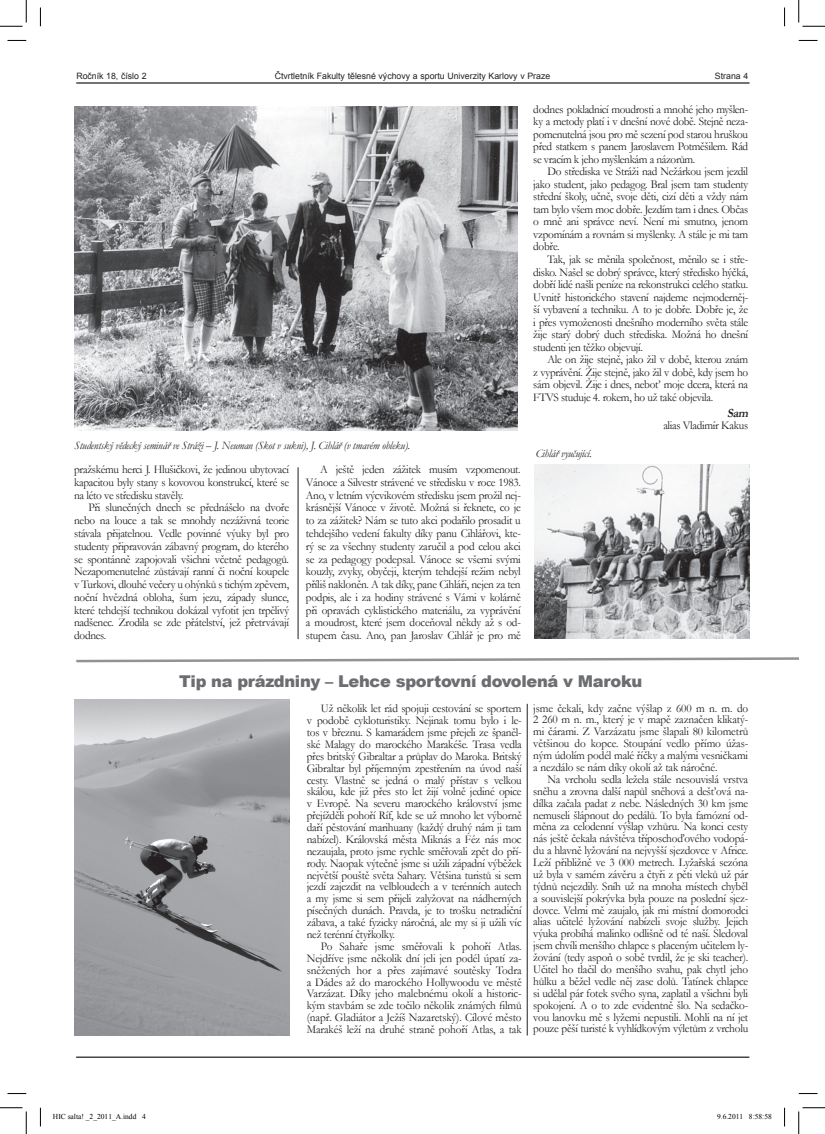
<style>
.page{position:relative;width:825px;height:1134px;background:#fff}
.page>*{position:absolute;margin:0;border:0;box-sizing:border-box;transform-origin:0 0}
.titulky{font:900 16.25px "Arial";letter-spacing:-.02em;color:#6c6d70}
.text{font:italic 700 12.5px "Garamond";color:#231f20;scale:.95 1}
.text-2{font:11.88px/11.9px "Garamond";letter-spacing:-.025em;color:#231f20;text-align:justify;scale:.95 1}
.text-3{font:italic 11.25px "Garamond";letter-spacing:-.01em;color:#231f20;scale:.95 1}
.normální{font:8.75px "Arial";color:#231f20}
.t1{font:7.5px "Times New Roman";color:#000}
</style>
<div class="page">
<hr style="left:76px;top:82px;width:673px;height:2px;background:#231f20">
<hr style="left:76px;top:1056px;width:673px;height:1px;background:#231f20">
<svg style="left:76px;top:657px;width:723px;height:6px"></svg>
<img style="left:74px;top:107px;width:443px;height:324px">
<img style="left:534px;top:464px;width:215px;height:174px">
<hr style="left:298px;top:467px;width:1px;height:172px;background:#231f20">
<img style="left:74px;top:699px;width:215px;height:336px">
<hr style="left:527px;top:703px;width:1px;height:332px;background:#231f20">
<svg style="left:8px;top:40px;width:18px;height:1px"></svg>
<svg style="left:799px;top:40px;width:18px;height:1px"></svg>
<svg style="left:8px;top:1093px;width:18px;height:1px"></svg>
<svg style="left:799px;top:1093px;width:18px;height:1px"></svg>
<svg style="left:40px;top:7px;width:1px;height:19px"></svg>
<svg style="left:40px;top:1107px;width:1px;height:19px"></svg>
<svg style="left:784px;top:7px;width:1px;height:19px"></svg>
<svg style="left:784px;top:1107px;width:1px;height:19px"></svg>
<svg style="left:0;top:0;width:27px;height:27px"></svg>
<svg style="left:0;top:1107px;width:27px;height:26px"></svg>
<svg style="left:798px;top:0;width:27px;height:27px"></svg>
<svg style="left:798px;top:1107px;width:27px;height:26px"></svg>
<p class="normální" style="left:76px;top:70px;width:72px">Ročník 18, číslo 2</p>
<p class="normální" style="left:275px;top:70px;width:277px">Čtvrtletník Fakulty tělesné výchovy a sportu Univerzity Karlovy v Praze</p>
<p class="normální" style="left:715px;top:70px;width:35px">Strana 4</p>
<p class="text-3" style="left:74px;top:437px;width:355px">Studentský vědecký seminář ve Stráži – J. Neuman (Skot v sukni), J. Cihlář (v tmavém obleku).</p>
<p class="text-2" style="left:74px;top:462px;width:228px;line-height:12.8px">pražskému herci J. Hlušičkovi, že jedinou ubytovací kapacitou byly stany s kovovou konstrukcí, které se na léto ve středisku stavěly.</p>
<p class="text-2" style="left:74px;top:501px;width:228px;line-height:12.8px;text-indent:14px">Při slunečných dnech se přednášelo na dvoře nebo na louce a tak se mnohdy nezáživná teorie stávala přijatelnou. Vedle povinné výuky byl pro studenty připravován zábavný program, do kterého se spontánně zapojovali všichni včetně pedagogů.<br>Nezapomenutelné zůstávají ranní či noční koupele v Turkovi, dlouhé večery u ohýnků s tichým zpěvem, noční hvězdná obloha, šum jezu, západy slunce, které tehdejší technikou dokázal vyfotit jen trpělivý nadšenec. Zrodila se zde přátelství, jež přetrvávají dodnes.</p>
<p class="text-2" style="left:306px;top:462px;width:228px;line-height:12.8px;text-indent:14px">A ještě jeden zážitek musím vzpomenout.<br>Vánoce a Silvestr strávené ve středisku v roce 1983.<br>Ano, v letním výcvikovém středisku jsem prožil nej&shy;krásnější Vánoce v životě. Možná si řeknete, co je to za zážitek? Nám se tuto akci podařilo prosadit u tehdejšího vedení fakulty díky panu Cihlářovi, kte&shy;rý se za všechny studenty zaručil a pod celou akci se za pedagogy podepsal. Vánoce se všemi svými kouzly, zvyky, obyčeji, kterým tehdejší režim nebyl příliš nakloněn. A tak díky, pane Cihláři, nejen za ten podpis, ale i za hodiny strávené s Vámi v kolárně při opravách cyklistického materiálu, za vyprávění a moudrost, které jsem doceňoval někdy až s od&shy;stupem času. Ano, pan Jaroslav Cihlář je pro mě</p>
<p class="text-2" style="left:533px;top:103px;width:228px;line-height:12.5px">dodnes pokladnicí moudrosti a mnohé jeho myšlen&shy;ky a metody platí i v dnešní nové době. Stejně neza&shy;pomenutelná jsou pro mě sezení pod starou hruškou před statkem s panem Jaroslavem Potměšilem. Rád se vracím k jeho myšlenkám a názorům.</p>
<p class="text-2" style="left:533px;top:165px;width:228px;line-height:12.5px;text-indent:14px">Do střediska ve Stráži nad Nežárkou jsem jezdil jako student, jako pedagog. Bral jsem tam studenty střední školy, učně, svoje děti, cizí děti a vždy nám tam bylo všem moc dobře. Jezdím tam i dnes. Občas o mně ani správce neví. Není mi smutno, jenom vzpomínám a rovnám si myšlenky. A stále je mi tam dobře.</p>
<p class="text-2" style="left:533px;top:253px;width:228px;line-height:12.5px;text-indent:14px">Tak, jak se měnila společnost, měnilo se i stře&shy;disko. Našel se dobrý správce, který středisko hýčká, dobří lidé našli peníze na rekonstrukci celého statku.<br>Uvnitř historického stavení najdeme nejmoderněj&shy;ší vybavení a techniku. A to je dobře. Dobře je, že i přes vymoženosti dnešního moderního světa stále žije starý dobrý duch střediska. Možná ho dnešní studenti jen těžko objevují.</p>
<p class="text-2" style="left:533px;top:353px;width:228px;line-height:12.5px;text-indent:14px">Ale on žije stejně, jako žil v době, kterou znám z vyprávění. Žije stejně, jako žil v době, kdy jsem ho sám objevil. Žije i dnes, neboť moje dcera, která na FTVS studuje 4. rokem, ho už také objevila.</p>
<p class="text" style="left:727px;top:404px;width:27px">Sam</p>
<p class="text-2" style="left:663px;top:419px;width:91px">alias Vladimír Kakus</p>
<p class="text-3" style="left:536px;top:445px;width:61px">Cihlář vyučující.</p>
<p class="titulky" style="left:179px;top:669px;width:465px">Tip na prázdniny – Lehce sportovní dovolená v Maroku</p>
<p class="text-2" style="left:307px;top:701px;width:228px;text-indent:14px">Už několik let rád spojuji cestování se sportem v podobě cykloturistiky. Nejinak tomu bylo i le&shy;tos v březnu. S kamarádem jsme přejeli ze španěl&shy;ské Malagy do marockého Marakéše. Trasa vedla přes britský Gibraltar a průplav do Maroka. Britský Gibraltar byl příjemným zpestřením na úvod naší cesty. Vlastně se jedná o malý přístav s velkou skálou, kde již přes sto let žijí volně jediné opice v Evropě. Na severu marockého království jsme přejížděli pohoří Ríf, kde se už mnoho let výborně daří pěstování marihuany (každý druhý nám ji tam nabízel). Královská města Miknás a Féz nás moc nezaujala, proto jsme rychle směřovali zpět do pří&shy;rody. Naopak výtečně jsme si užili západní výběžek největší pouště světa Sahary. Většina turistů si sem jezdí zajezdit na velbloudech a v terénních autech a my jsme si sem přijeli zalyžovat na nádherných písečných dunách. Pravda, je to trošku netradiční zábava, a také fyzicky náročná, ale my si ji užili víc než terénní čtyřkolky.</p>
<p class="text-2" style="left:307px;top:939px;width:228px;text-indent:14px">Po Sahaře jsme směřovali k pohoří Atlas.<br>Nejdříve jsme několik dní jeli jen podél úpatí za&shy;sněžených hor a přes zajímavé soutěsky Todra a Dádes až do marockého Hollywoodu ve městě Varzázat. Díky jeho malebnému okolí a historic&shy;kým stavbám se zde točilo několik známých filmů (např. Gladiátor a Ježíš Nazaretský). Cílové město Marakéš leží na druhé straně pohoří Atlas, a tak</p>
<p class="text-2" style="left:533px;top:701px;width:228px">jsme čekali, kdy začne výšlap z 600 m n. m. do 2 260 m n. m., který je v mapě zaznačen klikatý&shy;mi čárami. Z Varzázatu jsme šlapali 80 kilometrů většinou do kopce. Stoupání vedlo přímo úžas&shy;ným údolím podél malé říčky a malými vesničkami a nezdálo se nám díky okolí až tak náročné.</p>
<p class="text-2" style="left:533px;top:772px;width:228px;text-indent:14px">Na vrcholu sedla ležela stále nesouvislá vrstva sněhu a zrovna další napůl sněhová a dešťová na&shy;dílka začala padat z nebe. Následných 30 km jsme nemuseli šlápnout do pedálů. To byla famózní od&shy;měna za celodenní výšlap vzhůru. Na konci cesty nás ještě čekala návštěva tříposchoďového vodopá&shy;du a hlavně lyžování na nejvyšší sjezdovce v Africe.<br>Leží přibližně ve 3 000 metrech. Lyžařská sezóna už byla v samém závěru a čtyři z pěti vleků už pár týdnů nejezdily. Sníh už na mnoha místech chyběl a souvislejší pokrývka byla pouze na poslední sjez&shy;dovce. Velmi mě zaujalo, jak mi místní domorodci alias učitelé lyžování nabízeli svoje služby. Jejich výuka probíhá malinko odlišně od té naší. Sledoval jsem chvíli menšího chlapce s placeným učitelem ly&shy;žování (tedy aspoň o sobě tvrdil, že je ski teacher).<br>Učitel ho tlačil do menšího svahu, pak chytl jeho hůlku a běžel vedle něj zase dolů. Tatínek chlapce si udělal pár fotek svého syna, zaplatil a všichni byli spokojení. A o to zde evidentně šlo. Na sedačko&shy;vou lanovku mě s lyžemi nepustili. Mohli na ní jet pouze pěší turisté k vyhlídkovým výletům z vrcholu</p>
<p class="t1" style="left:53px;top:1111px;width:94px">HIC salta! _2_2011_A.indd 4</p>
<p class="t1" style="left:717px;top:1111px;width:56px">9.6.2011 8:58:58</p>
</div>
